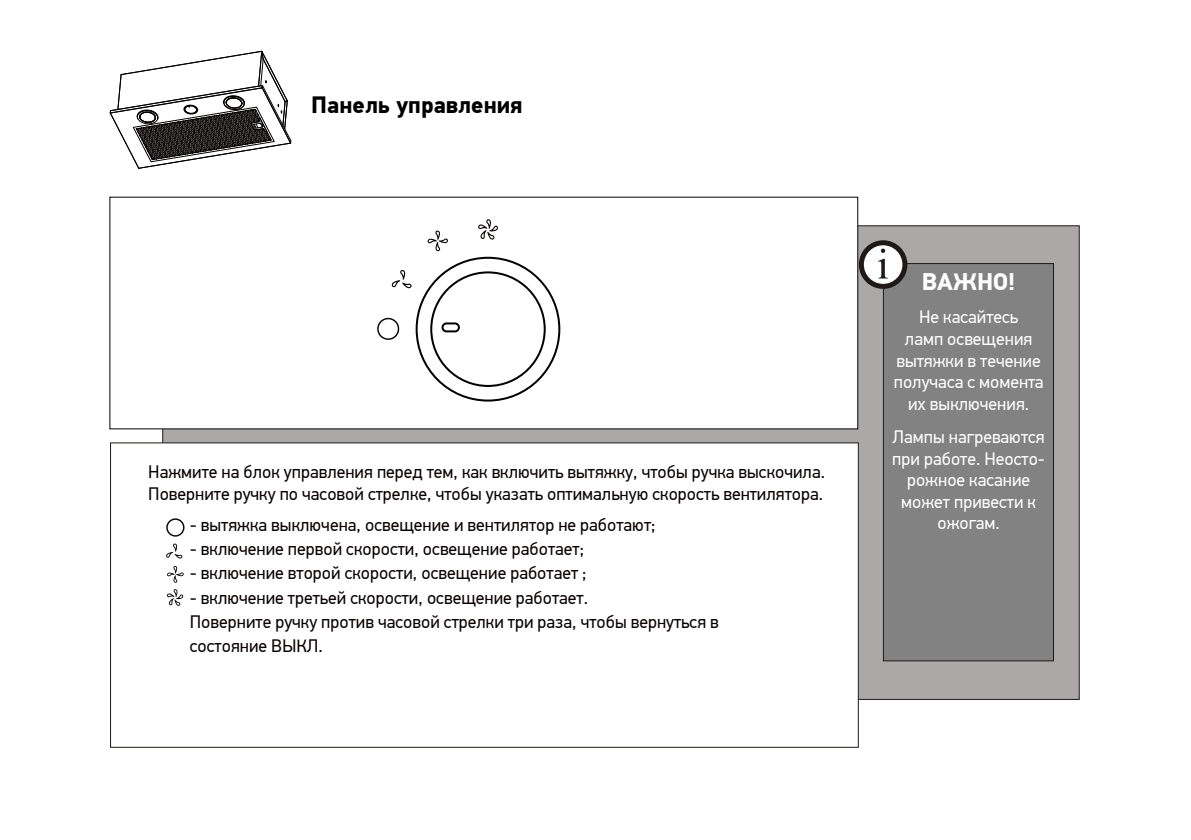
<style>
.page{position:relative;width:1191px;height:840px;background:#fff}
.page>*{position:absolute;margin:0;border:0;box-sizing:border-box;transform-origin:0 0}
.t1{font:700 24px "PF Din Text Pro";color:#fff}
.t2{font:700 23.6px "PF Din Text Pro";color:#000}
.t3{font:18px/24px "PF Din Text Pro";color:#0a0202}
.t4{font:18px/21.6px "PF Din Text Pro";color:#fff;text-align:center}
</style>
<div class="page">
<div style="left:162px;top:225px;width:917px;height:474px;background:#aba8a8"></div>
<div style="left:110px;top:442px;width:748px;height:305px;background:#fff"></div>
<div style="left:110px;top:197px;width:747px;height:231px;background:#fff"></div>
<div style="left:883px;top:263px;width:171px;height:398px;background:#828282;border:1px solid #1f1a17"></div>
<svg style="left:861px;top:243px;width:44px;height:43px"></svg>
<div style="left:859px;top:240px;width:48px;height:49px;border:5px solid #1f1a17;border-radius:50%"></div>
<svg style="left:878px;top:248px;width:9px;height:30px"></svg>
<div style="left:377px;top:318px;width:22px;height:21px;border:1px solid #000;border-radius:50%"></div>
<div style="left:166px;top:518px;width:18px;height:18px;border:1px solid #000;border-radius:50%"></div>
<div style="left:430px;top:271px;width:116px;height:116px;border:2px solid #000;border-radius:50%"></div>
<div style="left:441px;top:322px;width:19px;height:10px;border:2px solid #000;border-radius:4px"></div>
<svg style="left:478px;top:219px;width:20px;height:20px"></svg>
<svg style="left:167px;top:589px;width:16px;height:16px"></svg>
<svg style="left:427px;top:230px;width:21px;height:21px"></svg>
<svg style="left:167px;top:566px;width:17px;height:16px"></svg>
<svg style="left:392px;top:270px;width:20px;height:18px"></svg>
<svg style="left:166px;top:543px;width:16px;height:15px"></svg>
<svg style="left:110px;top:51px;width:181px;height:118px"></svg>
<h2 class="t2" style="left:311px;top:90px;width:213px">Панель управления</h2>
<p class="t3" style="left:148px;top:461px;width:678px;line-height:21.6px">Нажмите на блок управления перед тем, как включить вытяжку, чтобы ручка выскочила.<br>Поверните ручку по часовой стрелке, чтобы указать оптимальную скорость вентилятора.</p>
<p class="t3" style="left:190px;top:513px;width:467px">- вытяжка выключена, освещение и вентилятор не работают;</p>
<p class="t3" style="left:190px;top:537px;width:395px">- включение первой скорости, освещение работает;</p>
<p class="t3" style="left:190px;top:561px;width:398px">- включение второй скорости, освещение работает ;</p>
<p class="t3" style="left:190px;top:585px;width:530px">- включение третьей скорости, освещение работает.<br>Поверните ручку против часовой стрелки три раза, чтобы вернуться в состояние ВЫКЛ.</p>
<h1 class="t1" style="left:922px;top:267px;width:95px">ВАЖНО!</h1>
<p class="t4" style="left:919px;top:306px;width:101px">Не касайтесь</p>
<p class="t4" style="left:893px;top:328px;width:151px">ламп освещения вытяжки в течение получаса с момента их выключения.</p>
<p class="t4" style="left:892px;top:426px;width:154px">Лампы нагреваются при работе. Неосто&shy;рожное касание может привести к ожогам.</p>
</div>
